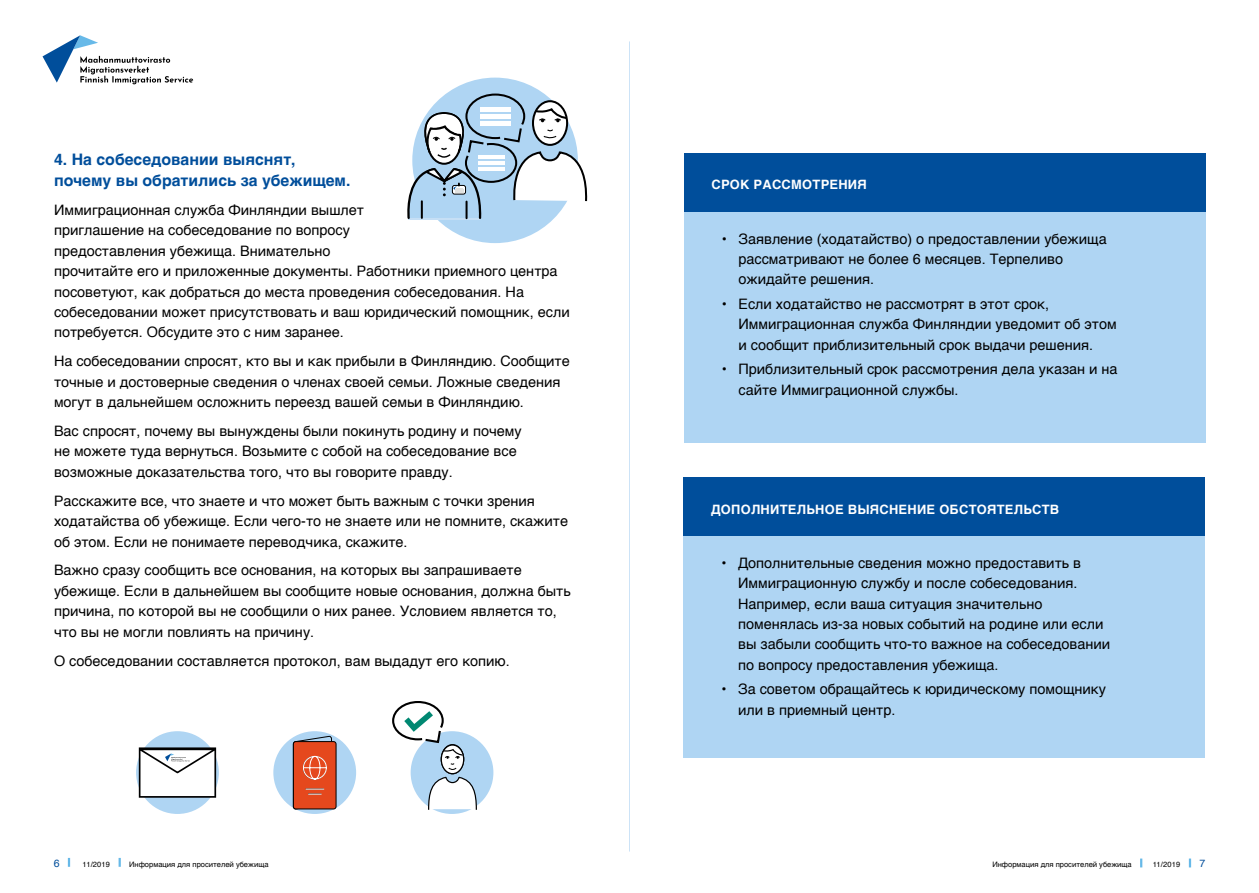
<style>
.page{position:relative;width:1259px;height:893px;background:#fff}
.page>*{position:absolute;margin:0;border:0;box-sizing:border-box;transform-origin:0 0}
.t1{font:700 15.9px/21px "Helvetica";color:#004e9b}
.t2{font:14.4px/20.4px "Helvetica";color:#000}
.t3{font:700 12.9px "Helvetica";letter-spacing:.02em;color:#fff}
.t4{font:10.5px "Helvetica";color:#004e9b}
.t5{font:7.5px "Helvetica";color:#000}
</style>
<div class="page">
<svg style="left:68px;top:858px;width:2px;height:9px"></svg>
<svg style="left:119px;top:858px;width:2px;height:9px"></svg>
<svg style="left:1140px;top:858px;width:2px;height:9px"></svg>
<svg style="left:1188px;top:858px;width:3px;height:9px"></svg>
<div style="left:412px;top:78px;width:166px;height:165px;background:#afd5f3;border-radius:50%"></div>
<div style="left:684px;top:153px;width:521px;height:59px;background:#004e9b"></div>
<div style="left:684px;top:212px;width:521px;height:230px;background:#afd5f3"></div>
<div style="left:683px;top:477px;width:522px;height:59px;background:#004e9b"></div>
<div style="left:683px;top:536px;width:522px;height:221px;background:#afd5f3"></div>
<svg style="left:43px;top:35px;width:150px;height:49px"></svg>
<hr style="left:629px;top:41px;width:1px;height:810px;background:#cce3f7">
<svg style="left:407px;top:93px;width:181px;height:127px"></svg>
<div style="left:273px;top:731px;width:83px;height:83px;background:#afd5f3;border-radius:50%"></div>
<div style="left:136px;top:731px;width:83px;height:83px;background:#afd5f3;border-radius:50%"></div>
<div style="left:411px;top:731px;width:82px;height:83px;background:#afd5f3;border-radius:50%"></div>
<svg style="left:138px;top:747px;width:81px;height:51px;background:#d2d4d5"></svg>
<svg style="left:293px;top:736px;width:43px;height:73px;background:#d35534"></svg>
<svg style="left:392px;top:701px;width:85px;height:109px"></svg>
<p class="t1" style="left:54px;top:149px;width:298px">4. На собеседовании выяснят, почему вы обратились за убежищем.</p>
<p class="t2" style="left:54px;top:200px;width:517px">Иммиграционная служба Финляндии вышлет<br>приглашение на собеседование по вопросу<br>предоставления убежища. Внимательно<br>прочитайте его и приложенные документы. Работники приемного центра посоветуют, как добраться до места проведения собеседования. На собеседовании может присутствовать и ваш юридический помощник, если потребуется. Обсудите это с ним заранее.</p>
<p class="t2" style="left:54px;top:351px;width:517px">На собеседовании спросят, кто вы и как прибыли в Финляндию. Сообщите точные и достоверные сведения о членах своей семьи. Ложные сведения могут в дальнейшем осложнить переезд вашей семьи в Финляндию.</p>
<p class="t2" style="left:54px;top:421px;width:469px">Вас спросят, почему вы вынуждены были покинуть родину и почему не можете туда вернуться. Возьмите с собой на собеседование все возможные доказательства того, что вы говорите правду.</p>
<p class="t2" style="left:54px;top:491px;width:515px">Расскажите все, что знаете и что может быть важным с точки зрения ходатайства об убежище. Если чего-то не знаете или не помните, скажите об этом. Если не понимаете переводчика, скажите.</p>
<p class="t2" style="left:54px;top:561px;width:518px">Важно сразу сообщить все основания, на которых вы запрашиваете убежище. Если в дальнейшем вы сообщите новые основания, должна быть причина, по которой вы не сообщили о них ранее. Условием является то, что вы не могли повлиять на причину.</p>
<p class="t2" style="left:54px;top:651px;width:457px">О собеседовании составляется протокол, вам выдадут его копию.</p>
<p class="t3" style="left:711px;top:174px;width:157px">СРОК РАССМОТРЕНИЯ</p>
<p class="t2" style="left:738px;top:229px;width:370px;text-indent:-17px">• Заявление (ходатайство) о предоставлении убежища рассматривают не более 6 месяцев. Терпеливо ожидайте решения.</p>
<p class="t2" style="left:738px;top:294px;width:380px;text-indent:-17px">• Если ходатайство не рассмотрят в этот срок,<br>Иммиграционная служба Финляндии уведомит об этом и сообщит приблизительный срок выдачи решения.</p>
<p class="t2" style="left:738px;top:360px;width:381px;text-indent:-17px">• Приблизительный срок рассмотрения дела указан и на сайте Иммиграционной службы.</p>
<p class="t3" style="left:711px;top:499px;width:349px">ДОПОЛНИТЕЛЬНОЕ ВЫЯСНЕНИЕ ОБСТОЯТЕЛЬСТВ</p>
<p class="t2" style="left:738px;top:553px;width:373px;text-indent:-17px">• Дополнительные сведения можно предоставить в Иммиграционную службу и после собеседования.<br>Например, если ваша ситуация значительно поменялась из-за новых событий на родине или если вы забыли сообщить что-то важное на собеседовании по вопросу предоставления убежища.</p>
<p class="t2" style="left:738px;top:680px;width:369px;text-indent:-17px">• За советом обращайтесь к юридическому помощнику или в приемный центр.</p>
<p class="t4" style="left:54px;top:855px;width:7px">6</p>
<p class="t5" style="left:83px;top:858px;width:29px">11/2019</p>
<p class="t5" style="left:129px;top:858px;width:141px">Информация для просителей убежища</p>
<p class="t5" style="left:992px;top:859px;width:141px">Информация для просителей убежища</p>
<p class="t5" style="left:1152px;top:859px;width:29px">11/2019</p>
<p class="t4" style="left:1199px;top:856px;width:7px">7</p>
</div>
